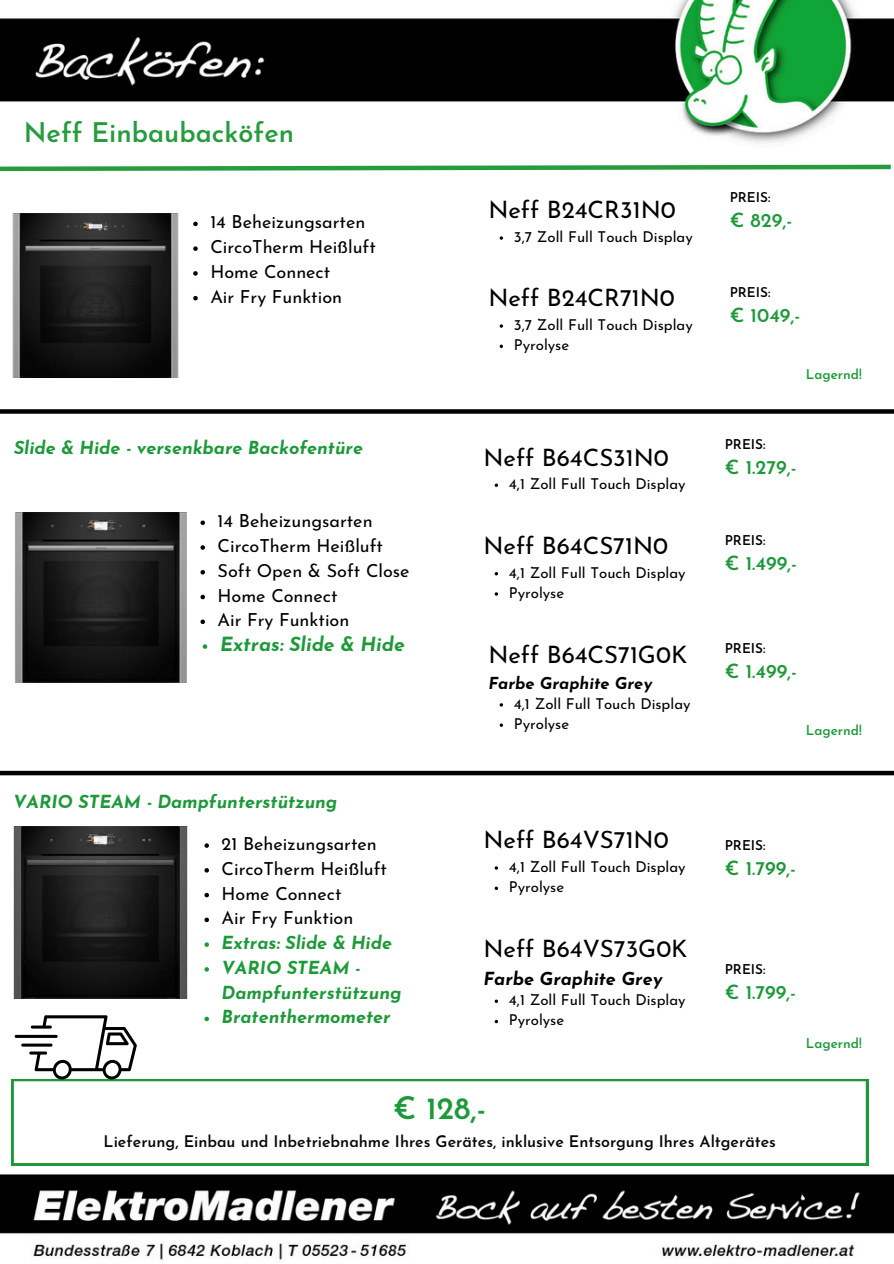
<style>
.page{position:relative;width:894px;height:1264px;background:#fff}
.page>*{position:absolute;margin:0;border:0;box-sizing:border-box;transform-origin:0 0}
.t1{font:600 30.9px "Josefin Sans";color:#1e993a}
.t2{font:600 27px "Josefin Sans";color:#279c3e}
.t3{font:24px "Josefin Sans";color:#000}
.t4{font:600 19.5px "Josefin Sans";color:#1e993a}
.t5{font:italic 700 19.5px "Josefin Sans";color:#1e993a}
.t6{font:18px "Josefin Sans";color:#000}
.t7{font:italic 700 18px/24.8px "Josefin Sans";color:#1e993a}
.t8{font:italic 700 18px "Josefin Sans";color:#000}
.t9{font:italic 700 16.5px "Josefin Sans";color:#000}
.t10{font:600 15.9px "Josefin Sans";color:#080808}
.t11{font:15px "Josefin Sans";color:#000}
.t12{font:600 13.5px "Josefin Sans";color:#000}
.t13{font:600 13.5px "Josefin Sans";color:#1e993a}
</style>
<div class="page">
<img style="left:0;top:0;width:893px;height:1260px">
<svg style="left:12px;top:1079px;width:855px;height:86px"></svg>
<svg style="left:0;top:162px;width:893px;height:11px"></svg>
<svg style="left:15px;top:1015px;width:122px;height:64px"></svg>
<img style="left:12px;top:213px;width:167px;height:164px">
<div style="left:0;top:409px;width:893px;height:5px;background:#000"></div>
<div style="left:0;top:770px;width:893px;height:5px;background:#000"></div>
<img style="left:13px;top:512px;width:173px;height:170px">
<img style="left:13px;top:826px;width:176px;height:172px">
<svg style="left:499px;top:236px;width:4px;height:4px"></svg>
<svg style="left:193px;top:222px;width:5px;height:4px"></svg>
<svg style="left:193px;top:246px;width:5px;height:5px"></svg>
<svg style="left:193px;top:271px;width:5px;height:5px"></svg>
<svg style="left:193px;top:296px;width:5px;height:4px"></svg>
<svg style="left:499px;top:324px;width:4px;height:4px"></svg>
<svg style="left:499px;top:344px;width:4px;height:4px"></svg>
<svg style="left:494px;top:483px;width:4px;height:4px"></svg>
<svg style="left:494px;top:572px;width:4px;height:3px"></svg>
<svg style="left:494px;top:592px;width:4px;height:3px"></svg>
<svg style="left:200px;top:520px;width:5px;height:5px"></svg>
<svg style="left:200px;top:545px;width:5px;height:5px"></svg>
<svg style="left:200px;top:570px;width:5px;height:4px"></svg>
<svg style="left:200px;top:595px;width:5px;height:4px"></svg>
<svg style="left:200px;top:619px;width:5px;height:5px"></svg>
<svg style="left:203px;top:644px;width:4px;height:5px"></svg>
<svg style="left:499px;top:703px;width:4px;height:3px"></svg>
<svg style="left:499px;top:723px;width:4px;height:4px"></svg>
<svg style="left:494px;top:866px;width:4px;height:3px"></svg>
<svg style="left:494px;top:886px;width:4px;height:4px"></svg>
<svg style="left:204px;top:843px;width:5px;height:4px"></svg>
<svg style="left:204px;top:868px;width:5px;height:4px"></svg>
<svg style="left:204px;top:892px;width:5px;height:5px"></svg>
<svg style="left:204px;top:917px;width:5px;height:5px"></svg>
<svg style="left:204px;top:942px;width:5px;height:4px"></svg>
<svg style="left:204px;top:967px;width:5px;height:4px"></svg>
<svg style="left:204px;top:1016px;width:5px;height:5px"></svg>
<svg style="left:494px;top:999px;width:4px;height:3px"></svg>
<svg style="left:494px;top:1019px;width:4px;height:4px"></svg>
<p class="t2" style="left:24px;top:121px;width:272px">Neff Einbaubacköfen</p>
<p class="t3" style="left:488px;top:200px;width:189px">Neff B24CR31N0</p>
<p class="t11" style="left:513px;top:231px;width:180px">3,7 Zoll Full Touch Display</p>
<p class="t6" style="left:210px;top:215px;width:156px">14 Beheizungsarten</p>
<p class="t6" style="left:210px;top:240px;width:167px">CircoTherm Heißluft</p>
<p class="t6" style="left:210px;top:264px;width:121px">Home Connect</p>
<h3 class="t6" style="left:210px;top:289px;width:133px">Air Fry Funktion</h3>
<p class="t3" style="left:488px;top:288px;width:188px">Neff B24CR71N0</p>
<h4 class="t11" style="left:513px;top:319px;width:180px">3,7 Zoll Full Touch Display</h4>
<h2 class="t11" style="left:513px;top:339px;width:57px">Pyrolyse</h2>
<h3 class="t7" style="left:14px;top:437px;width:351px">Slide &amp; Hide - versenkbare Backofentüre</h3>
<p class="t6" style="left:217px;top:514px;width:156px">14 Beheizungsarten</p>
<h2 class="t6" style="left:217px;top:538px;width:167px">CircoTherm Heißluft</h2>
<p class="t6" style="left:217px;top:563px;width:193px">Soft Open &amp; Soft Close</p>
<p class="t6" style="left:217px;top:588px;width:121px">Home Connect</p>
<h3 class="t6" style="left:217px;top:613px;width:133px">Air Fry Funktion</h3>
<p class="t5" style="left:220px;top:636px;width:186px">Extras: Slide &amp; Hide</p>
<h3 class="t7" style="left:13px;top:791px;width:326px">VARIO STEAM - Dampfunterstützung</h3>
<p class="t6" style="left:221px;top:836px;width:157px">21 Beheizungsarten</p>
<p class="t6" style="left:221px;top:861px;width:167px">CircoTherm Heißluft</p>
<p class="t6" style="left:221px;top:886px;width:121px">Home Connect</p>
<p class="t6" style="left:221px;top:910px;width:133px">Air Fry Funktion</p>
<p class="t7" style="left:221px;top:932px;width:172px">Extras: Slide &amp; Hide</p>
<p class="t7" style="left:221px;top:957px;width:181px">VARIO STEAM -<br>Dampfunterstützung</p>
<p class="t7" style="left:221px;top:1006px;width:170px">Bratenthermometer</p>
<h3 class="t3" style="left:483px;top:447px;width:187px">Neff B64CS31N0</h3>
<p class="t11" style="left:508px;top:478px;width:178px">4,1 Zoll Full Touch Display</p>
<p class="t3" style="left:483px;top:536px;width:186px">Neff B64CS71N0</p>
<p class="t11" style="left:508px;top:566px;width:178px">4,1 Zoll Full Touch Display</p>
<p class="t11" style="left:508px;top:586px;width:57px">Pyrolyse</p>
<p class="t3" style="left:488px;top:644px;width:200px">Neff B64CS71G0K</p>
<p class="t9" style="left:488px;top:676px;width:165px">Farbe Graphite Grey</p>
<p class="t11" style="left:513px;top:697px;width:178px">4,1 Zoll Full Touch Display</p>
<h3 class="t11" style="left:513px;top:718px;width:57px">Pyrolyse</h3>
<h4 class="t3" style="left:483px;top:830px;width:187px">Neff B64VS71N0</h4>
<p class="t11" style="left:508px;top:860px;width:178px">4,1 Zoll Full Touch Display</p>
<p class="t11" style="left:508px;top:881px;width:57px">Pyrolyse</p>
<p class="t3" style="left:483px;top:938px;width:206px">Neff B64VS73G0K</p>
<p class="t8" style="left:483px;top:971px;width:180px">Farbe Graphite Grey</p>
<h5 class="t11" style="left:508px;top:993px;width:178px">4,1 Zoll Full Touch Display</h5>
<p class="t11" style="left:508px;top:1014px;width:57px">Pyrolyse</p>
<p class="t12" style="left:729px;top:192px;width:42px">PREIS:</p>
<h2 class="t4" style="left:729px;top:212px;width:64px">€ 829,-</h2>
<p class="t12" style="left:729px;top:287px;width:42px">PREIS:</p>
<p class="t4" style="left:729px;top:307px;width:72px">€ 1049,-</p>
<p class="t13" style="left:805px;top:368px;width:57px">Lagernd!</p>
<p class="t12" style="left:724px;top:439px;width:42px">PREIS:</p>
<p class="t4" style="left:724px;top:459px;width:73px">€ 1.279,-</p>
<p class="t12" style="left:724px;top:534px;width:42px">PREIS:</p>
<p class="t4" style="left:724px;top:555px;width:74px">€ 1.499,-</p>
<p class="t12" style="left:724px;top:643px;width:42px">PREIS:</p>
<p class="t4" style="left:724px;top:663px;width:74px">€ 1.499,-</p>
<p class="t13" style="left:805px;top:724px;width:57px">Lagernd!</p>
<h2 class="t12" style="left:724px;top:839px;width:42px">PREIS:</h2>
<h2 class="t4" style="left:724px;top:860px;width:73px">€ 1.799,-</h2>
<p class="t12" style="left:724px;top:963px;width:42px">PREIS:</p>
<p class="t4" style="left:724px;top:984px;width:73px">€ 1.799,-</p>
<p class="t13" style="left:805px;top:1038px;width:57px">Lagernd!</p>
<h1 class="t1" style="left:393px;top:1095px;width:95px">€ 128,-</h1>
<h1 class="t10" style="left:104px;top:1134px;width:673px">Lieferung, Einbau und Inbetriebnahme Ihres Gerätes, inklusive Entsorgung Ihres Altgerätes</h1>
</div>
